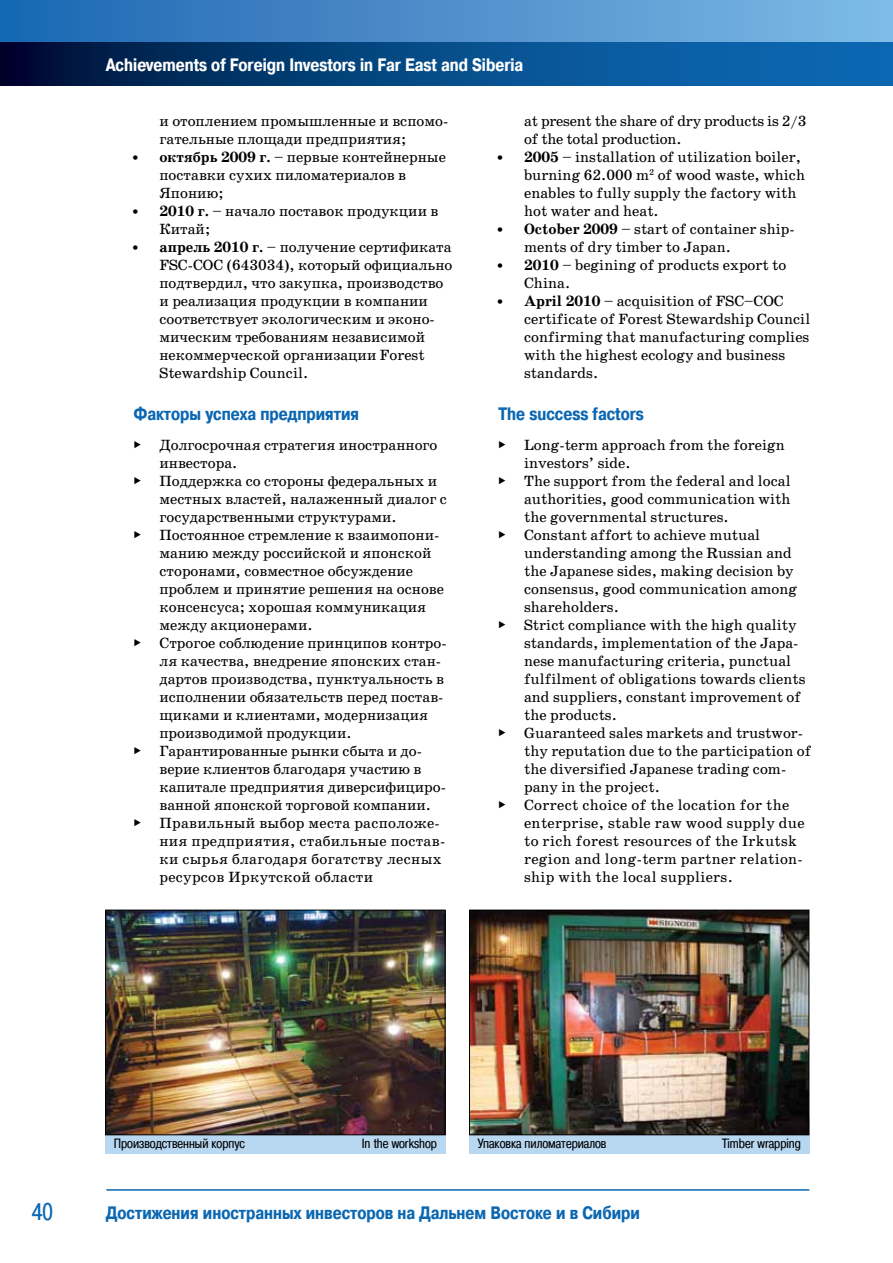
<style>
.page{position:relative;width:893px;height:1263px;background:#fff}
.page>*{position:absolute;margin:0;border:0;box-sizing:border-box;transform-origin:0 0}
.t1{font:24px "Pragmatica Cond C";color:#0b67b2}
.t2{font:700 18px "Pragmatica Cond C";color:#0b67b2}
.t3{font:700 18px "Pragmatica Cond C";color:#fff}
.t4{font:15px/18px "School Book C";color:#000}
.t5{font:15px "School Book C";letter-spacing:.02em;color:#000}
.t6{font:13.5px "Pragmatica Cond C";color:#000}
.s1{font-family:"Zapf Chancery";font-weight:500;font-style:italic}
.s2{font-weight:700}
.s3{font-family:"MS Gothic"}
</style>
<div class="page">
<div style="left:105px;top:1118px;width:340px;height:36px;background:#b8d7f1"></div>
<div style="left:469px;top:1118px;width:340px;height:36px;background:#b8d7f1"></div>
<img style="left:107px;top:912px;width:336px;height:221px">
<div style="left:105px;top:910px;width:340px;height:225px;border:1px solid #000"></div>
<img style="left:471px;top:912px;width:336px;height:221px">
<div style="left:469px;top:910px;width:340px;height:225px;border:1px solid #000"></div>
<svg style="left:0;top:0;width:893px;height:43px;background:#4c8dc9"></svg>
<svg style="left:0;top:43px;width:893px;height:42px;background:#054581"></svg>
<hr style="left:106px;top:1189px;width:703px;height:2px;background:#0b67b2">
<p class="t3" style="left:106px;top:55px;width:419px">Achievements of Foreign Investors in Far East and Siberia</p>
<p class="t4" style="left:159px;top:112px;width:290px">и отоплением промышленные и вспомо&shy;гательные площади предприятия;</p>
<p class="t4" style="left:159px;top:148px;width:288px;text-indent:-30px"><span class="s1">•</span><span class="s2">• октябрь 2009 г.</span> – первые контейнерные поставки сухих пиломатериалов в<br>Японию;</p>
<p class="t4" style="left:159px;top:202px;width:281px;text-indent:-30px"><span class="s1">•</span><span class="s2">• 2010 г.</span> – начало поставок продукции в<br>Китай;</p>
<p class="t4" style="left:159px;top:238px;width:295px;text-indent:-30px"><span class="s1">•</span><span class="s2">• апрель 2010 г.</span> – получение сертификата FSC-COC (643034), который официально подтвердил, что закупка, производство и реализация продукции в компании соответствует экологическим и эконо&shy;мическим требованиям независимой некоммерческой организации Forest Stewardship Council.</p>
<p class="t2" style="left:134px;top:404px;width:227px">Факторы успеха предприятия</p>
<p class="t4" style="left:134px;top:436px;width:305px"><span class="s3">▶</span>▶ Долгосрочная стратегия иностранного</p>
<p class="t4" style="left:159px;top:454px;width:79px">инвестора.</p>
<p class="t4" style="left:134px;top:472px;width:305px"><span class="s3">▶</span>▶ Поддержка со стороны федеральных и</p>
<p class="t4" style="left:159px;top:490px;width:289px">местных властей, налаженный диалог с</p>
<p class="t4" style="left:159px;top:508px;width:239px">государственными структурами.</p>
<p class="t4" style="left:134px;top:526px;width:307px"><span class="s3">▶</span>▶ Постоянное стремление к взаимопони-</p>
<p class="t4" style="left:159px;top:544px;width:273px">манию между российской и японской</p>
<p class="t4" style="left:159px;top:562px;width:255px">сторонами, совместное обсуждение</p>
<p class="t4" style="left:159px;top:580px;width:286px">проблем и принятие решения на основе</p>
<p class="t4" style="left:159px;top:598px;width:268px">консенсуса; хорошая коммуникация</p>
<p class="t4" style="left:159px;top:616px;width:155px">между акционерами.</p>
<p class="t4" style="left:134px;top:634px;width:314px"><span class="s3">▶</span>▶ Строгое соблюдение принципов контро-</p>
<p class="t4" style="left:159px;top:652px;width:283px">ля качества, внедрение японских стан-</p>
<p class="t4" style="left:159px;top:670px;width:286px">дартов производства, пунктуальность в</p>
<p class="t4" style="left:159px;top:688px;width:286px">исполнении обязательств перед постав-</p>
<p class="t4" style="left:159px;top:706px;width:270px">щиками и клиентами, модернизация</p>
<p class="t4" style="left:159px;top:724px;width:194px">производимой продукции.</p>
<p class="t4" style="left:134px;top:742px;width:289px"><span class="s3">▶</span>▶ Гарантированные рынки сбыта и до-</p>
<p class="t4" style="left:159px;top:760px;width:264px">верие клиентов благодаря участию в</p>
<p class="t4" style="left:159px;top:778px;width:288px">капитале предприятия диверсифициро-</p>
<p class="t4" style="left:159px;top:796px;width:273px">ванной японской торговой компании.</p>
<p class="t5" style="left:134px;top:815px;width:307px"><span class="s3">▶</span>▶ Правильный выбор места расположе-</p>
<p class="t5" style="left:159px;top:833px;width:287px">ния предприятия, стабильные постав-</p>
<p class="t5" style="left:159px;top:851px;width:284px">ки сырья благодаря богатству лесных</p>
<p class="t5" style="left:159px;top:869px;width:215px">ресурсов Иркутской области</p>
<p class="t4" style="left:524px;top:112px;width:284px">at present the share of dry products is 2/3 of the total production.</p>
<p class="t4" style="left:524px;top:148px;width:283px;text-indent:-30px"><span class="s1">•</span><span class="s2">• 2005</span> – installation of utilization boiler, burning 62.000 m<sup>2</sup> of wood waste, which enables to fully supply the factory with hot water and heat.</p>
<p class="t4" style="left:524px;top:220px;width:272px;text-indent:-30px"><span class="s1">•</span><span class="s2">• October 2009</span> – start of container ship&shy;ments of dry timber to Japan.</p>
<p class="t4" style="left:524px;top:256px;width:264px;text-indent:-30px"><span class="s1">•</span><span class="s2">• 2010</span> – begining of products export to<br>China.</p>
<p class="t4" style="left:524px;top:292px;width:288px;text-indent:-30px"><span class="s1">•</span><span class="s2">• April 2010</span> – acquisition of FSC–COC certificate of Forest Stewardship Council confirming that manufacturing complies with the highest ecology and business standards.</p>
<p class="t2" style="left:499px;top:404px;width:147px">The success factors</p>
<p class="t4" style="left:499px;top:436px;width:288px"><span class="s3">▶</span>▶ Long-term approach from the foreign</p>
<p class="t4" style="left:524px;top:454px;width:108px">investors’ side.</p>
<p class="t4" style="left:499px;top:472px;width:293px"><span class="s3">▶</span>▶ The support from the federal and local</p>
<p class="t4" style="left:524px;top:490px;width:268px">authorities, good communication with</p>
<p class="t4" style="left:524px;top:508px;width:206px">the governmental structures.</p>
<p class="t4" style="left:499px;top:526px;width:263px"><span class="s3">▶</span>▶ Constant affort to achieve mutual</p>
<p class="t4" style="left:524px;top:544px;width:269px">understanding among the Russian and</p>
<p class="t4" style="left:524px;top:562px;width:271px">the Japanese sides, making decision by</p>
<p class="t4" style="left:524px;top:580px;width:275px">consensus, good communication among</p>
<p class="t4" style="left:524px;top:598px;width:96px">shareholders.</p>
<p class="t4" style="left:499px;top:616px;width:300px"><span class="s3">▶</span>▶ Strict compliance with the high quality</p>
<p class="t4" style="left:524px;top:634px;width:276px">standards, implementation of the Japa-</p>
<p class="t4" style="left:524px;top:652px;width:268px">nese manufacturing criteria, punctual</p>
<p class="t4" style="left:524px;top:670px;width:283px">fulfilment of obligations towards clients</p>
<p class="t4" style="left:524px;top:688px;width:278px">and suppliers, constant improvement of</p>
<p class="t4" style="left:524px;top:706px;width:94px">the products.</p>
<p class="t4" style="left:499px;top:724px;width:306px"><span class="s3">▶</span>▶ Guaranteed sales markets and trustwor-</p>
<p class="t4" style="left:524px;top:742px;width:289px">thy reputation due to the participation of</p>
<p class="t4" style="left:524px;top:760px;width:264px">the diversified Japanese trading com-</p>
<p class="t4" style="left:524px;top:778px;width:137px">pany in the project.</p>
<p class="t5" style="left:499px;top:797px;width:292px"><span class="s3">▶</span>▶ Correct choice of the location for the</p>
<p class="t5" style="left:524px;top:815px;width:282px">enterprise, stable raw wood supply due</p>
<p class="t5" style="left:524px;top:833px;width:274px">to rich forest resources of the Irkutsk</p>
<p class="t5" style="left:524px;top:851px;width:280px">region and long-term partner relation-</p>
<p class="t5" style="left:524px;top:869px;width:210px">ship with the local suppliers.</p>
<h1 class="t1" style="left:32px;top:1198px;width:22px">40</h1>
<p class="t6" style="left:114px;top:1135px;width:133px">Производственный корпус</p>
<p class="t6" style="left:362px;top:1135px;width:77px">In the workshop</p>
<p class="t6" style="left:478px;top:1135px;width:130px">Упаковка пиломатериалов</p>
<p class="t6" style="left:722px;top:1135px;width:80px">Timber wrapping</p>
<p class="t2" style="left:106px;top:1203px;width:535px">Достижения иностранных инвесторов на Дальнем Востоке и в Сибири</p>
</div>
